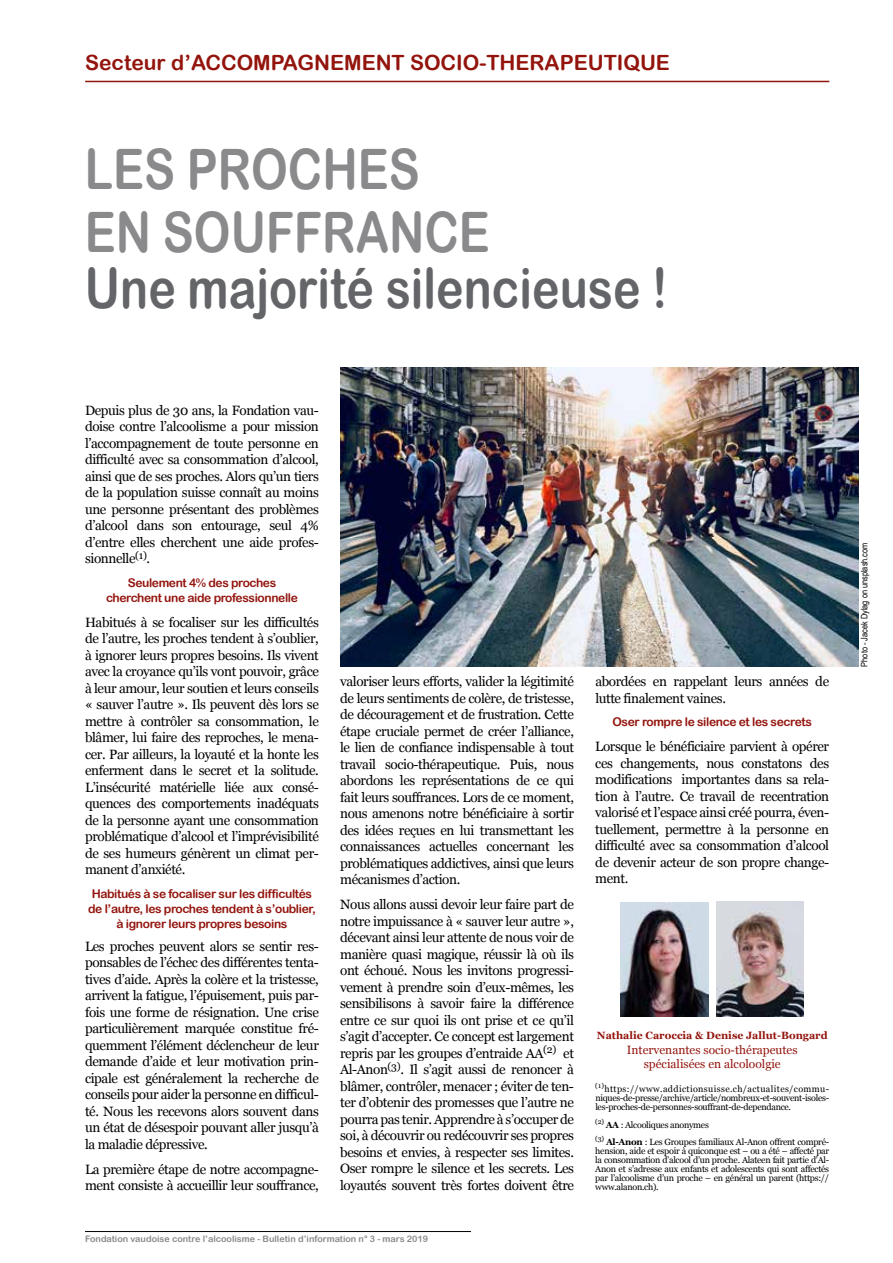
<style>
.page{position:relative;width:893px;height:1263px;background:#fff}
.page>*{position:absolute;margin:0;border:0;box-sizing:border-box;transform-origin:0 0}
.t1{font:55.8px "Arial Rounded MT Bold";color:#646569;scale:.83 1}
.t2{font:55.8px/63px "Arial Rounded MT Bold";color:#8a8a8d;scale:.83 1}
.t3{font:21px "Arial Rounded MT Bold";color:#93140d}
.t4{font:13.5px/16.5px "Georgia";letter-spacing:-.03em;color:#000;text-align:justify}
.t5{font:12px/15px "Arial Rounded MT Bold";letter-spacing:-.03em;color:#93140d;text-align:center}
.t6{font:12px/14.4px "Georgia";color:#93140d;text-align:center}
.t7{font:700 10.5px "Georgia";color:#93140d}
.t8{font:9px/9px "Georgia";letter-spacing:-.03em;color:#000;text-align:justify}
.t9{font:9px "Arial Rounded MT Bold";color:#8a8a8d}
.t10{font:9px "Arial Narrow";color:#000}
.s1{font-weight:700}
</style>
<div class="page">
<img style="left:621px;top:902px;width:87px;height:115px">
<img style="left:716px;top:902px;width:88px;height:115px">
<img style="left:340px;top:368px;width:519px;height:298px">
<hr style="left:85px;top:1231px;width:386px;height:1px;background:#000">
<hr style="left:85px;top:81px;width:744px;height:1px;background:#93140d">
<h2 class="t3" style="left:85px;top:50px;width:586px">Secteur d’ACCOMPAGNEMENT SOCIO-THERAPEUTIQUE</h2>
<h1 class="t2" style="left:85px;top:137px;width:489px">LES PROCHES<br>EN SOUFFRANCE</h1>
<h1 class="t1" style="left:85px;top:255px;width:704px">Une majorité silencieuse !</h1>
<p class="t4" style="left:85px;top:402px;width:235px">Depuis plus de 30 ans, la Fondation vau&shy;doise contre l’alcoolisme a pour mission l’accompagnement de toute personne en difficulté avec sa consommation d’alcool, ainsi que de ses proches. Alors qu’un tiers de la population suisse connaît au moins une personne présentant des problèmes d’alcool dans son entourage, seul 4% d’entre elles cherchent une aide profes&shy;sionnelle<sup>(1)</sup>.</p>
<p class="t5" style="left:106px;top:575px;width:193px">Seulement 4% des proches cherchent une aide professionnelle</p>
<p class="t4" style="left:85px;top:614px;width:235px">Habitués à se focaliser sur les difficultés de l’autre, les proches tendent à s’oublier, à ignorer leurs propres besoins. Ils vivent avec la croyance qu’ils vont pouvoir, grâce à leur amour, leur soutien et leurs conseils « sauver l’autre ». Ils peuvent dès lors se mettre à contrôler sa consommation, le blâmer, lui faire des reproches, le mena&shy;cer. Par ailleurs, la loyauté et la honte les enferment dans le secret et la solitude.<br>L’insécurité matérielle liée aux consé&shy;quences des comportements inadéquats de la personne ayant une consommation problématique d’alcool et l’imprévisibilité de ses humeurs génèrent un climat per&shy;manent d’anxiété.</p>
<p class="t5" style="left:88px;top:886px;width:229px">Habitués à se focaliser sur les difficultés de l’autre, les proches tendent à s’oublier, à ignorer leurs propres besoins</p>
<p class="t4" style="left:85px;top:938px;width:235px">Les proches peuvent alors se sentir res&shy;ponsables de l’échec des différentes tenta&shy;tives d’aide. Après la colère et la tristesse, arrivent la fatigue, l’épuisement, puis par&shy;fois une forme de résignation. Une crise particulièrement marquée constitue fré&shy;quemment l’élément déclencheur de leur demande d’aide et leur motivation prin&shy;cipale est généralement la recherche de conseils pour aider la personne en difficul&shy;té. Nous les recevons alors souvent dans un état de désespoir pouvant aller jusqu’à la maladie dépressive.</p>
<p class="t4" style="left:85px;top:1161px;width:235px">La première étape de notre accompagne&shy;ment consiste à accueillir leur souffrance,</p>
<p class="t4" style="left:340px;top:674px;width:235px">valoriser leurs efforts, valider la légitimité de leurs sentiments de colère, de tristesse, de découragement et de frustration. Cette étape cruciale permet de créer l’alliance, le lien de confiance indispensable à tout travail socio-thérapeutique. Puis, nous abordons les représentations de ce qui fait leurs souffrances. Lors de ce moment, nous amenons notre bénéficiaire à sortir des idées reçues en lui transmettant les connaissances actuelles concernant les problématiques addictives, ainsi que leurs mécanismes d’action.</p>
<p class="t4" style="left:340px;top:897px;width:235px">Nous allons aussi devoir leur faire part de notre impuissance à « sauver leur autre », décevant ainsi leur attente de nous voir de manière quasi magique, réussir là où ils ont échoué. Nous les invitons progressi&shy;vement à prendre soin d’eux-mêmes, les sensibilisons à savoir faire la différence entre ce sur quoi ils ont prise et ce qu’il s’agit d’accepter. Ce concept est largement repris par les groupes d’entraide AA<sup>(2)</sup> et Al-Anon<sup>(3)</sup>. Il s’agit aussi de renoncer à blâmer, contrôler, menacer ; éviter de ten&shy;ter d’obtenir des promesses que l’autre ne pourra pas tenir. Apprendre à s’occuper de soi, à découvrir ou redécouvrir ses propres besoins et envies, à respecter ses limites.<br>Oser rompre le silence et les secrets. Les loyautés souvent très fortes doivent être</p>
<p class="t9" style="left:85px;top:1233px;width:345px">Fondation vaudoise contre l’alcoolisme - Bulletin d’information n° 3 - mars 2019</p>
<p class="t4" style="left:595px;top:674px;width:235px">abordées en rappelant leurs années de lutte finalement vaines.</p>
<p class="t5" style="left:612px;top:714px;width:201px">Oser rompre le silence et les secrets</p>
<p class="t4" style="left:595px;top:739px;width:235px">Lorsque le bénéficiaire parvient à opérer ces changements, nous constatons des modifications importantes dans sa rela&shy;tion à l’autre. Ce travail de recentration valorisé et l’espace ainsi créé pourra, éven&shy;tuellement, permettre à la personne en difficulté avec sa consommation d’alcool de devenir acteur de son propre change&shy;ment.</p>
<p class="t7" style="left:597px;top:1029px;width:232px">Nathalie Caroccia &amp; Denise Jallut-Bongard</p>
<p class="t6" style="left:627px;top:1042px;width:172px">Intervenantes socio-thérapeutes spécialisées en alcoloolgie</p>
<p class="t8" style="left:595px;top:1085px;width:235px"><sup>(1)</sup>https://www.addictionsuisse.ch/actualites/commu&shy;niques-de-presse/archive/article/nombreux-et-souvent-isoles&shy;les-proches-de-personnes-souffrant-de-dependance.</p>
<p class="t8" style="left:595px;top:1116px;width:235px;line-height:17.5px"><sup>(2)</sup> <span class="s1">AA</span> : Alcooliques anonymes<br><sup>(3)</sup> <span class="s1">Al-Anon</span> : Les Groupes familiaux Al-Anon offrent compré-</p>
<p class="t8" style="left:595px;top:1147px;width:235px">hension, aide et espoir à quiconque est – ou a été – affecté par la consommation d’alcool d’un proche. Alateen fait partie d’Al-Anon et s’adresse aux enfants et adolescents qui sont affectés par l’alcoolisme d’un proche – en général un parent (https:// www.alanon.ch).</p>
<p class="t10" style="left:858px;top:666px;width:125px;rotate:-90deg">Photo - Jacek Dylag on unsplash.com</p>
</div>
